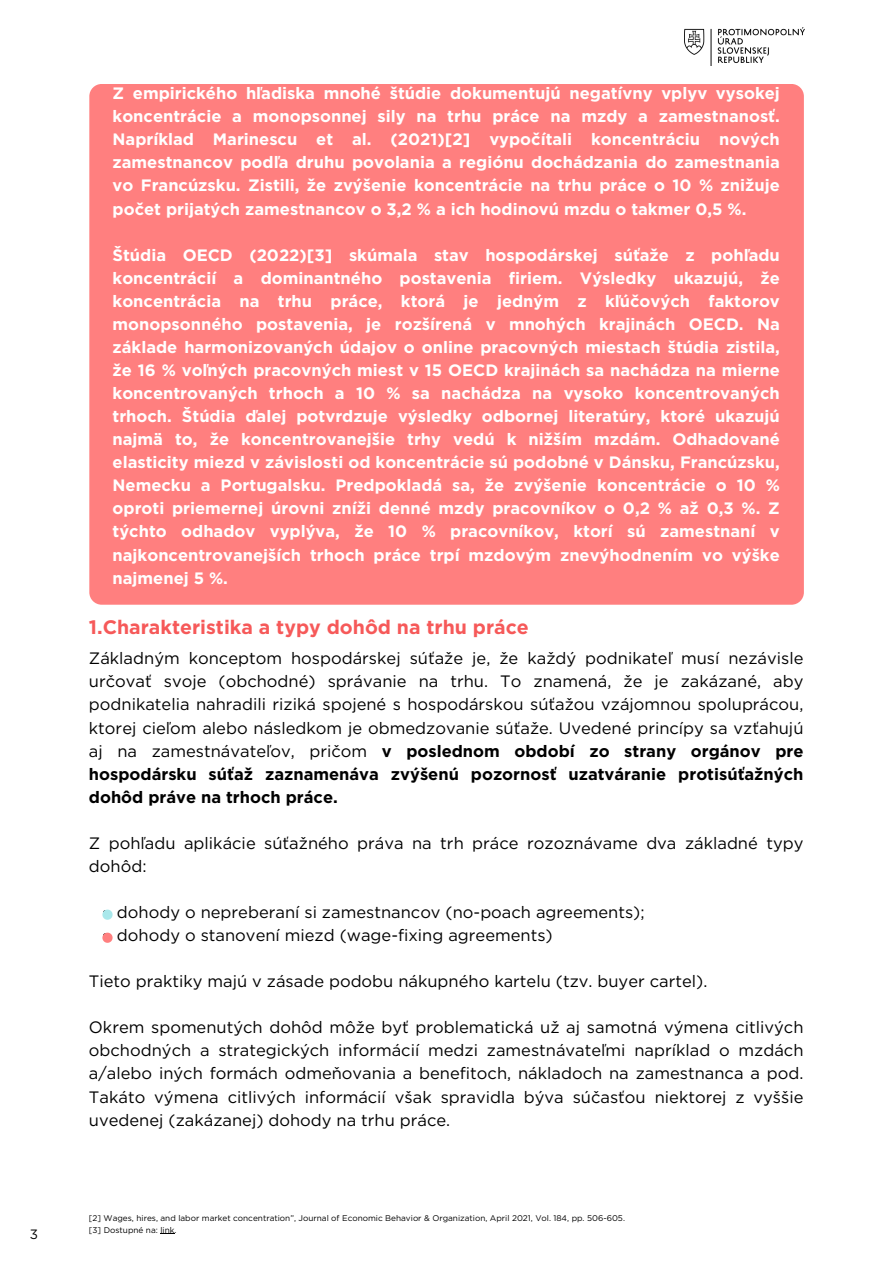
<style>
.page{position:relative;width:893px;height:1263px;background:#fff}
.page>*{position:absolute;margin:0;border:0;box-sizing:border-box;transform-origin:0 0}
.t1{font:700 19.5px "Gotham";color:#f65959}
.t2{font:700 16.5px/23.1px "Gotham";color:#fff;text-align:justify}
.t3{font:16.5px/23.1px "Gotham";color:#000;text-align:justify}
.t4{font:13.5px "Gotham";color:#000}
.t5{font:8.25px "Gotham";color:#000}
.s1{font-weight:700}
</style>
<div class="page">
<img style="left:684px;top:27px;width:120px;height:39px">
<div style="left:89px;top:84px;width:714px;height:521px;background:#ff7f7f;border-radius:12px"></div>
<svg style="left:102px;top:909px;width:11px;height:11px"></svg>
<svg style="left:160px;top:1233px;width:14px;height:1px"></svg>
<svg style="left:102px;top:933px;width:11px;height:10px"></svg>
<h2 class="t4" style="left:30px;top:1226px;width:10px">3</h2>
<h2 class="t2" style="left:113px;top:82px;width:669px">Z empirického hľadiska mnohé štúdie dokumentujú negatívny vplyv vysokej koncentrácie a monopsonnej sily na trhu práce na mzdy a zamestnanosť.<br>Napríklad Marinescu et al. (2021)[2] vypočítali koncentráciu nových zamestnancov podľa druhu povolania a regiónu dochádzania do zamestnania vo Francúzsku. Zistili, že zvýšenie koncentrácie na trhu práce o 10 % znižuje počet prijatých zamestnancov o 3,2 % a ich hodinovú mzdu o takmer 0,5 %.</h2>
<p class="t2" style="left:113px;top:243px;width:669px">Štúdia OECD (2022)[3] skúmala stav hospodárskej súťaže z pohľadu koncentrácií a dominantného postavenia firiem. Výsledky ukazujú, že koncentrácia na trhu práce, ktorá je jedným z kľúčových faktorov monopsonného postavenia, je rozšírená v mnohých krajinách OECD. Na základe harmonizovaných údajov o online pracovných miestach štúdia zistila, že 16 % voľných pracovných miest v 15 OECD krajinách sa nachádza na mierne koncentrovaných trhoch a 10 % sa nachádza na vysoko koncentrovaných trhoch. Štúdia ďalej potvrdzuje výsledky odbornej literatúry, ktoré ukazujú najmä to, že koncentrovanejšie trhy vedú k nižším mzdám. Odhadované elasticity miezd v závislosti od koncentrácie sú podobné v Dánsku, Francúzsku, Nemecku a Portugalsku. Predpokladá sa, že zvýšenie koncentrácie o 10 % oproti priemernej úrovni zníži denné mzdy pracovníkov o 0,2 % až 0,3 %. Z týchto odhadov vyplýva, že 10 % pracovníkov, ktorí sú zamestnaní v najkoncentrovanejších trhoch práce trpí mzdovým znevýhodnením vo výške najmenej 5 %.</p>
<h1 class="t1" style="left:89px;top:615px;width:441px">1.Charakteristika a typy dohôd na trhu práce</h1>
<h1 class="t3" style="left:89px;top:647px;width:716px">Základným konceptom hospodárskej súťaže je, že každý podnikateľ musí nezávisle určovať svoje (obchodné) správanie na trhu. To znamená, že je zakázané, aby podnikatelia nahradili riziká spojené s hospodárskou súťažou vzájomnou spoluprácou, ktorej cieľom alebo následkom je obmedzovanie súťaže. Uvedené princípy sa vzťahujú aj na zamestnávateľov, pričom <span class="s1">v poslednom období zo strany orgánov pre hospodársku súťaž zaznamenáva zvýšenú pozornosť uzatváranie protisúťažných dohôd práve na trhoch práce.</span></h1>
<h1 class="t3" style="left:89px;top:831px;width:716px">Z pohľadu aplikácie súťažného práva na trh práce rozoznávame dva základné typy dohôd:</h1>
<h2 class="t3" style="left:117px;top:900px;width:529px">dohody o nepreberaní si zamestnancov (no-poach agreements);</h2>
<h2 class="t3" style="left:117px;top:923px;width:437px">dohody o stanovení miezd (wage-fixing agreements)</h2>
<p class="t3" style="left:89px;top:970px;width:620px">Tieto praktiky majú v zásade podobu nákupného kartelu (tzv. buyer cartel).</p>
<p class="t3" style="left:89px;top:1016px;width:716px">Okrem spomenutých dohôd môže byť problematická už aj samotná výmena citlivých obchodných a strategických informácií medzi zamestnávateľmi napríklad o mzdách a/alebo iných formách odmeňovania a benefitoch, nákladoch na zamestnanca a pod.<br>Takáto výmena citlivých informácií však spravidla býva súčasťou niektorej z vyššie uvedenej (zakázanej) dohody na trhu práce.</p>
<p class="t5" style="left:89px;top:1213px;width:537px">[2] Wages, hires, and labor market concentration”, Journal of Economic Behavior &amp; Organization, April 2021, Vol. 184, pp. 506-605.</p>
<p class="t5" style="left:89px;top:1225px;width:89px">[3] Dostupné na: link.</p>
</div>
